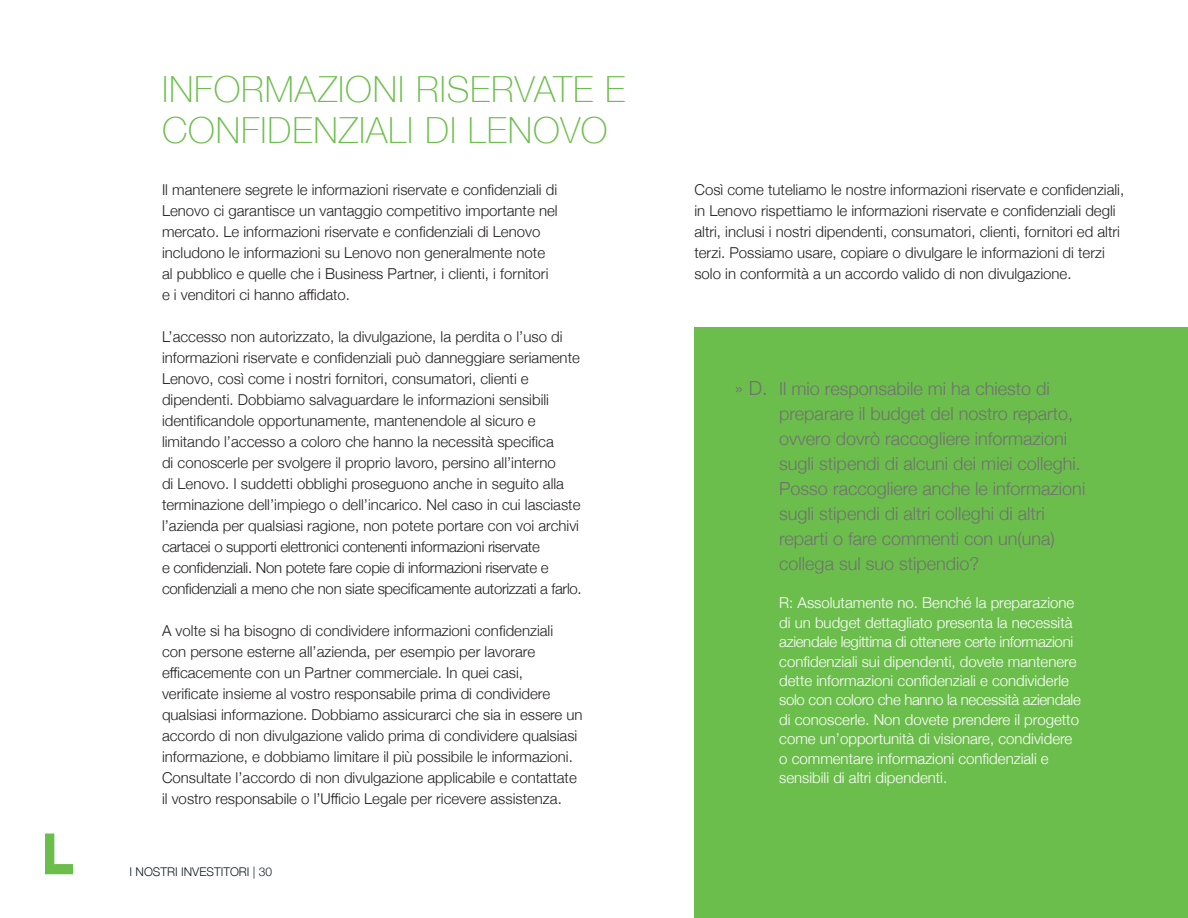
<style>
.page{position:relative;width:1188px;height:918px;background:#fff}
.page>*{position:absolute;margin:0;border:0;box-sizing:border-box;transform-origin:0 0}
.t1{font:100 36px/40.5px "Helvetica Neue";letter-spacing:.025em;color:#6cbe4c}
.t2{font:300 19.5px "Helvetica Neue";color:#707271}
.t3{font:300 18px/25px "Helvetica Neue";color:#707271}
.t4{font:300 15px/21px "Helvetica Neue";color:#231f20}
.t5{font:300 15px/19.4px "Helvetica Neue";color:#fff}
.t6{font:300 12px "Helvetica Neue";color:#101a21}
</style>
<div class="page">
<div style="left:694px;top:327px;width:494px;height:591px;background:#6cbe4c"></div>
<svg style="left:45px;top:834px;width:28px;height:40px"></svg>
<h1 class="t1" style="left:162px;top:69px;width:465px;text-indent:254px">RISERVATE E<br>CONFIDENZIALI DI LENO</h1>
<h1 class="t1" style="left:162px;top:69px;width:79px">INFORMA</h1>
<h1 class="t1" style="left:318px;top:69px;width:37px">ZIONI</h1>
<h1 class="t1" style="left:560px;top:109px;width:46px">VO</h1>
<p class="t4" style="left:162px;top:178px;width:397px">Il mantenere segrete le informazioni riservate e confidenziali di Lenovo ci garantisce un vantaggio competitivo importante nel mercato. Le informazioni riservate e confidenziali di Lenovo includono le informazioni su Lenovo non generalmente note al pubblico e quelle che i Business Partner, i clienti, i fornitori e i venditori ci hanno affidato.</p>
<p class="t4" style="left:162px;top:325px;width:421px">L’accesso non autorizzato, la divulgazione, la perdita o l’uso di informazioni riservate e confidenziali può danneggiare seriamente Lenovo, così come i nostri fornitori, consumatori, clienti e dipendenti. Dobbiamo salvaguardare le informazioni sensibili identificandole opportunamente, mantenendole al sicuro e limitando l’accesso a coloro che hanno la necessità specifica<br>di conoscerle per svolgere il proprio lavoro, persino all’interno<br>di Lenovo. I suddetti obblighi proseguono anche in seguito alla terminazione dell’impiego o dell’incarico. Nel caso in cui lasciaste l’azienda per qualsiasi ragione, non potete portare con voi archivi cartacei o supporti elettronici contenenti informazioni riservate<br>e confidenziali. Non potete fare copie di informazioni riservate e confidenziali a meno che non siate specificamente autorizzati a farlo.</p>
<p class="t4" style="left:162px;top:619px;width:422px">A volte si ha bisogno di condividere informazioni confidenziali<br>con persone esterne all’azienda, per esempio per lavorare efficacemente con un Partner commerciale. In quei casi, verificate insieme al vostro responsabile prima di condividere qualsiasi informazione. Dobbiamo assicurarci che sia in essere un accordo di non divulgazione valido prima di condividere qualsiasi informazione, e dobbiamo limitare il più possibile le informazioni.<br>Consultate l’accordo di non divulgazione applicabile e contattate il vostro responsabile o l’Ufficio Legale per ricevere assistenza.</p>
<p class="t6" style="left:130px;top:862px;width:38px">inostri</p>
<p class="t6" style="left:181px;top:862px;width:8px">inve</p>
<p class="t6" style="left:207px;top:862px;width:15px">stitori</p>
<p class="t6" style="left:253px;top:862px;width:21px">| 30</p>
<p class="t4" style="left:694px;top:178px;width:431px">Così come tuteliamo le nostre informazioni riservate e confidenziali, in Lenovo rispettiamo le informazioni riservate e confidenziali degli altri, inclusi i nostri dipendenti, consumatori, clienti, fornitori ed altri terzi. Possiamo usare, copiare o divulgare le informazioni di terzi solo in conformità a un accordo valido di non divulgazione.</p>
<h2 class="t2" style="left:735px;top:372px;width:34px">» D.</h2>
<p class="t3" style="left:779px;top:375px;width:308px">Il mio responsabile mi ha chiesto di preparare il budget del nostro reparto, ovvero dovrò raccogliere informazioni sugli stipendi di alcuni dei miei colleghi.<br>Posso raccogliere anche le informazioni sugli stipendi di altri colleghi di altri reparti o fare commenti con un(una) collega sul suo stipendio?</p>
<p class="t5" style="left:779px;top:593px;width:303px">R: Assolutamente no. Benché la preparazione di un budget dettagliato presenta la necessità aziendale legittima di ottenere certe informazioni confidenziali sui dipendenti, dovete mantenere dette informazioni confidenziali e condividerle solo con coloro che hanno la necessità aziendale di conoscerle. Non dovete prendere il progetto come un’opportunità di visionare, condividere o commentare informazioni confidenziali e sensibili di altri dipendenti.</p>
</div>
